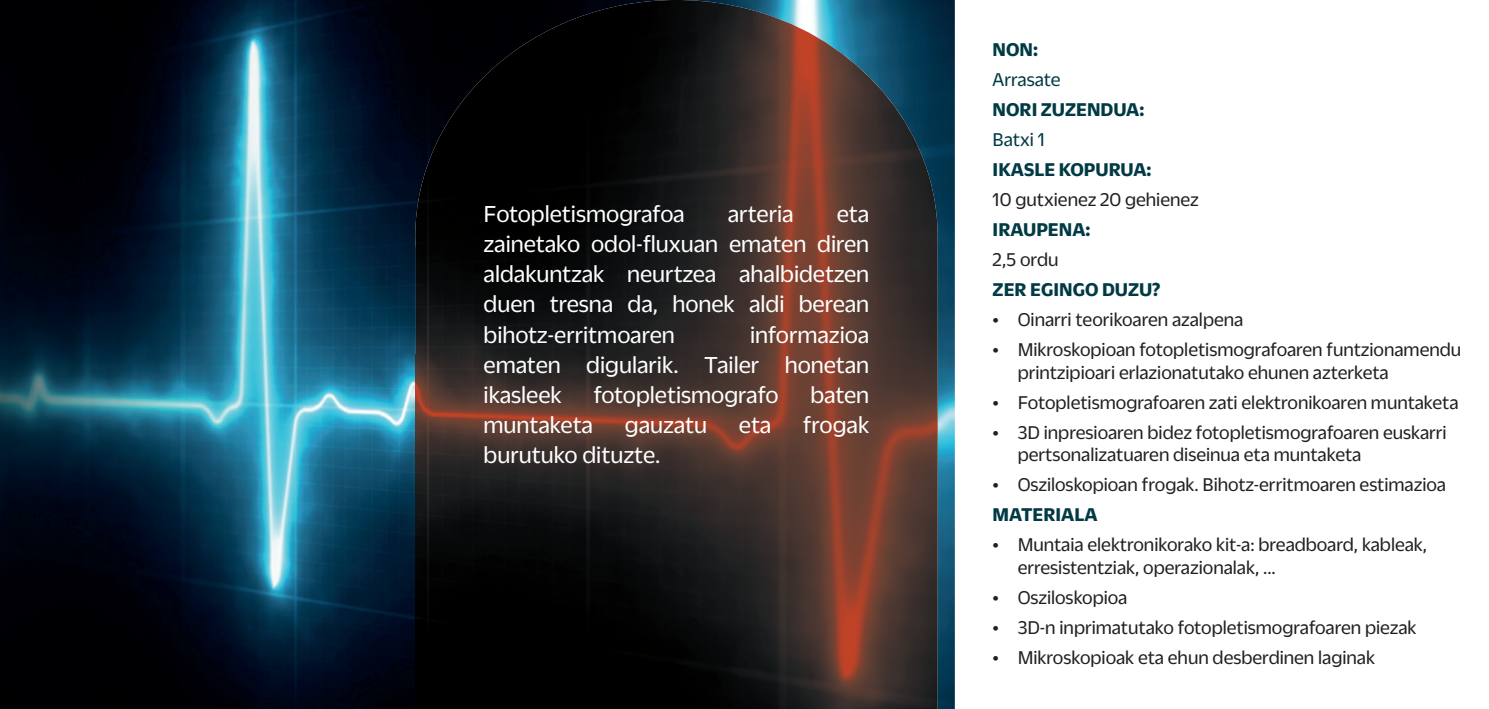
<style>
.page{position:relative;width:1489px;height:709px;background:#fff}
.page>*{position:absolute;margin:0;border:0;box-sizing:border-box;transform-origin:0 0}
.t1{font:25px/30px "Duplicate Sans";color:#fff;text-align:justify}
.t2{font:20px/22.5px "Duplicate Sans";color:#231f20}
.t3{font:700 20px "Duplicate Sans";color:#003a44}
.t4{font:20px "Duplicate Sans";color:#003a44}
</style>
<div class="page">
<img style="left:0;top:0;width:954px;height:709px">
<img style="left:415px;top:0;width:349px;height:709px">
<img style="left:763px;top:13px;width:174px;height:696px">
<p class="t1" style="left:483px;top:198px;width:203px">Fotopletismografoa</p>
<p class="t1" style="left:727px;top:198px;width:67px">arteria</p>
<p class="t1" style="left:483px;top:198px;width:387px;text-indent:353px">eta zainetako odol-fluxuan ematen diren aldakuntzak neurtzea ahalbidetzen duen tresna da, honek aldi berean bihotz-erritmoaren</p>
<p class="t1" style="left:483px;top:318px;width:387px;text-indent:266px">informazioa ematen digularik. Tailer honetan ikasleek</p>
<p class="t1" style="left:593px;top:378px;width:186px">fotopletismografo</p>
<p class="t1" style="left:810px;top:378px;width:60px">baten</p>
<p class="t1" style="left:483px;top:408px;width:111px">muntaketa</p>
<p class="t1" style="left:625px;top:408px;width:84px">gauzatu</p>
<p class="t1" style="left:739px;top:408px;width:34px">eta</p>
<p class="t1" style="left:803px;top:408px;width:67px">frogak</p>
<p class="t1" style="left:483px;top:438px;width:178px">burutuko dituzte.</p>
<p class="t3" style="left:992px;top:36px;width:47px">NON:</p>
<p class="t4" style="left:992px;top:67px;width:69px">Arrasate</p>
<p class="t3" style="left:992px;top:96px;width:153px">NORI ZUZENDUA:</p>
<p class="t4" style="left:992px;top:127px;width:54px">Batxi 1</p>
<p class="t3" style="left:992px;top:156px;width:160px">IKASLE KOPURUA:</p>
<p class="t2" style="left:992px;top:187px;width:208px">10 gutxienez 20 gehienez</p>
<p class="t3" style="left:992px;top:216px;width:99px">IRAUPENA:</p>
<p class="t2" style="left:992px;top:247px;width:67px">2,5 ordu</p>
<p class="t3" style="left:992px;top:276px;width:169px">ZER EGINGO DUZU?</p>
<p class="t2" style="left:992px;top:307px;width:252px">• Oinarri teorikoaren azalpena</p>
<p class="t2" style="left:1017px;top:337px;width:445px;text-indent:-25px">• Mikroskopioan fotopletismografoaren funtzionamendu printzipioari erlazionatutako ehunen azterketa</p>
<p class="t2" style="left:992px;top:389px;width:467px">• Fotopletismografoaren zati elektronikoaren muntaketa</p>
<p class="t2" style="left:1017px;top:419px;width:430px;text-indent:-25px">• 3D inpresioaren bidez fotopletismografoaren euskarri pertsonalizatuaren diseinua eta muntaketa</p>
<p class="t2" style="left:992px;top:472px;width:455px">• Osziloskopioan frogak. Bihotz-erritmoaren estimazioa</p>
<p class="t3" style="left:992px;top:501px;width:106px">MATERIALA</p>
<p class="t2" style="left:1017px;top:532px;width:411px;text-indent:-25px">• Muntaia elektronikorako kit-a: breadboard, kableak, erresistentziak, operazionalak, ...</p>
<p class="t2" style="left:992px;top:584px;width:136px">• Osziloskopioa</p>
<p class="t2" style="left:992px;top:614px;width:425px">• 3D-n inprimatutako fotopletismografoaren piezak</p>
<p class="t2" style="left:992px;top:644px;width:384px">• Mikroskopioak eta ehun desberdinen laginak</p>
</div>
